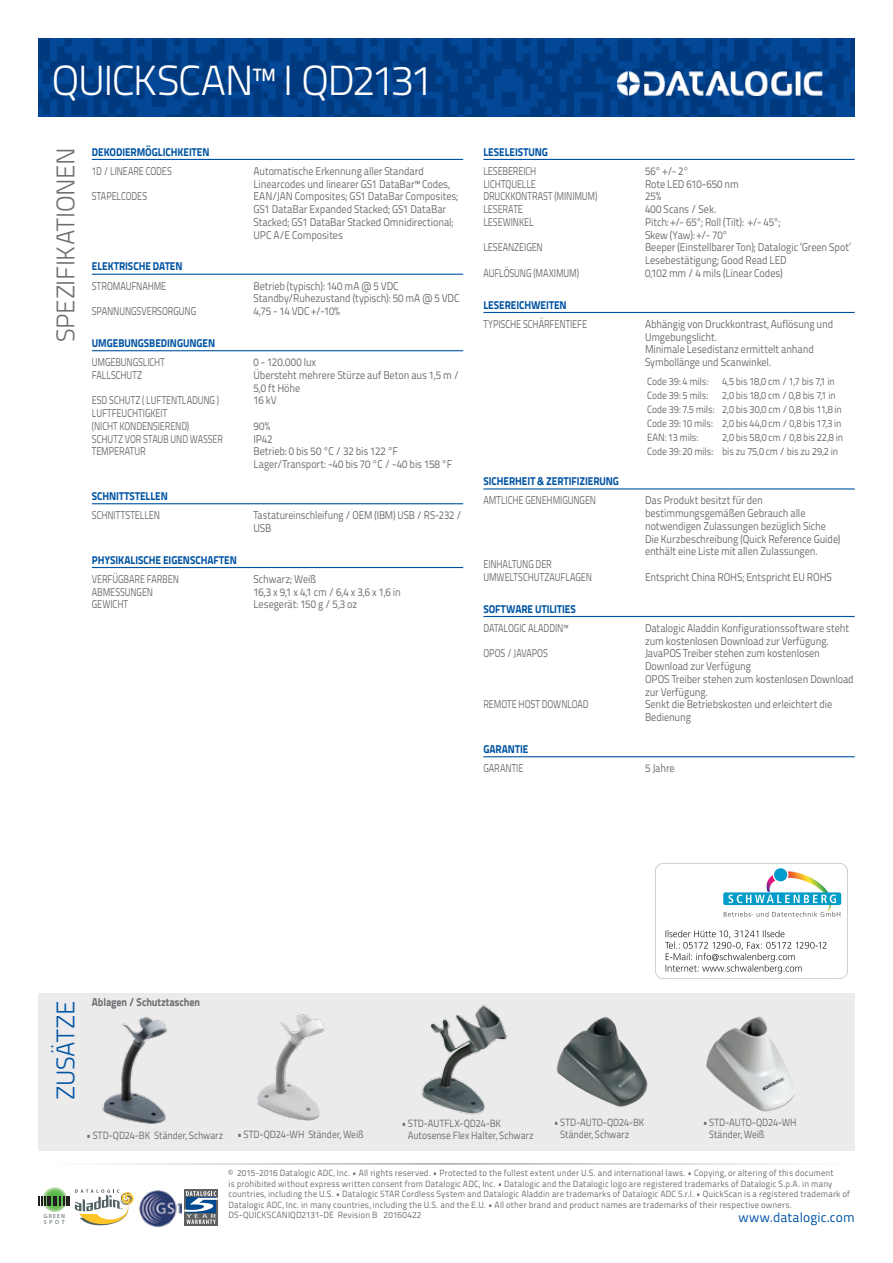
<style>
.page{position:relative;width:893px;height:1263px;background:#fff}
.page>*{position:absolute;margin:0;border:0;box-sizing:border-box;transform-origin:0 0}
.t1{font:300 42px "Titillium Text 22 L";letter-spacing:-.035em;color:#fff}
.t2{font:300 25.5px "Titillium Text 22 L";letter-spacing:-.02em;color:#6d6e71}
.t3{font:300 25.5px "Titillium Text 22 L";letter-spacing:-.015em;color:#0054a4}
.t4{font:13.5px "Titillium Text 22 L";letter-spacing:.005em;color:#0054a4}
.t5{font:11.25px/12.8px "Titillium Text 22 L";letter-spacing:-.01em;color:#6d6e71;scale:.9 1}
.t6{font:11.25px/12.8px "Titillium Text 22 L";letter-spacing:-.01em;color:#6d6e71;scale:.8 1}
.t7{font:800 11.25px "Titillium Text 22 L";letter-spacing:-.005em;color:#0054a4;scale:.9 1}
.t8{font:11.25px/12.8px "Titillium Text 22 L";letter-spacing:-.01em;color:#6d6e71;scale:.87 1}
.t9{font:800 11.25px "Titillium Text 22 L";letter-spacing:-.005em;color:#6d6e71;scale:.9 1}
.t10{font:10.5px/13.8px "Titillium Text 22 L";letter-spacing:-.005em;color:#6d6e71;scale:.9 1}
.t11{font:9px/10.5px "Titillium Text 22 L";letter-spacing:.02em;color:#6d6e71;scale:.95 1}
.t12{font:900 5.85px/5.8px "Myriad Pro";letter-spacing:.2em;color:#505f62}
</style>
<div class="page">
<svg style="left:38px;top:38px;width:817px;height:79px;background:#023f89"></svg>
<hr style="left:45px;top:1163px;width:803px;height:2px;background:#9da3aa">
<img style="left:618px;top:72px;width:204px;height:23px">
<hr style="left:92px;top:159px;width:371px;height:1px;background:#0054a4">
<hr style="left:92px;top:274px;width:371px;height:1px;background:#0054a4">
<hr style="left:92px;top:350px;width:371px;height:1px;background:#0054a4">
<hr style="left:92px;top:503px;width:371px;height:1px;background:#0054a4">
<hr style="left:92px;top:567px;width:371px;height:1px;background:#0054a4">
<hr style="left:483px;top:159px;width:372px;height:1px;background:#0054a4">
<hr style="left:483px;top:312px;width:372px;height:1px;background:#0054a4">
<hr style="left:483px;top:488px;width:372px;height:1px;background:#0054a4">
<hr style="left:483px;top:616px;width:372px;height:1px;background:#0054a4">
<hr style="left:483px;top:756px;width:372px;height:1px;background:#0054a4">
<div style="left:38px;top:993px;width:817px;height:157px;background:#ebebec"></div>
<img style="left:139px;top:1190px;width:42px;height:37px">
<svg style="left:42px;top:1186px;width:25px;height:26px"></svg>
<svg style="left:38px;top:1189px;width:96px;height:37px"></svg>
<div style="left:184px;top:1190px;width:34px;height:36px;background:#5f6062"></div>
<svg style="left:184px;top:1191px;width:34px;height:33px"></svg>
<img style="left:257px;top:1014px;width:68px;height:107px">
<img style="left:102px;top:1017px;width:65px;height:107px">
<img style="left:556px;top:1016px;width:92px;height:91px">
<img style="left:706px;top:1016px;width:89px;height:96px">
<img style="left:421px;top:1005px;width:87px;height:110px">
<img style="left:656px;top:863px;width:192px;height:115px">
<h1 class="t1" style="left:52px;top:50px;width:383px">QUICKSCAN™ I QD2131</h1>
<h2 class="t2" style="left:47px;top:342px;width:196px;rotate:-90deg">SPEZIFIKATIONEN</h2>
<p class="t7" style="left:92px;top:143px;width:132px">DEKODIERMÖGLICHKEITEN</p>
<p class="t6" style="left:92px;top:164px;width:101px">1D / LINEARE CODES</p>
<p class="t5" style="left:253px;top:164px;width:220px">Automatische Erkennung aller Standard<br>Linearcodes und linearer GS1 DataBar™ Codes,</p>
<p class="t6" style="left:92px;top:189px;width:71px">STAPELCODES</p>
<p class="t5" style="left:253px;top:189px;width:229px">EAN/JAN Composites; GS1 DataBar Composites; GS1 DataBar Expanded Stacked; GS1 DataBar Stacked; GS1 DataBar Stacked Omnidirectional; UPC A/E Composites</p>
<p class="t7" style="left:92px;top:258px;width:102px">ELEKTRISCHE DATEN</p>
<p class="t6" style="left:92px;top:279px;width:95px">STROMAUFNAHME</p>
<p class="t5" style="left:253px;top:279px;width:230px">Betrieb (typisch): 140 mA @ 5 VDC<br>Standby/Ruhezustand (typisch): 50 mA @ 5 VDC</p>
<p class="t6" style="left:92px;top:304px;width:132px">SPANNUNGSVERSORGUNG</p>
<p class="t5" style="left:253px;top:304px;width:98px">4,75 - 14 VDC +/-10%</p>
<p class="t7" style="left:92px;top:334px;width:138px">UMGEBUNGSBEDINGUNGEN</p>
<p class="t6" style="left:92px;top:355px;width:93px">UMGEBUNGSLICHT</p>
<p class="t5" style="left:253px;top:355px;width:71px">0 - 120.000 lux</p>
<p class="t6" style="left:92px;top:368px;width:64px">FALLSCHUTZ</p>
<p class="t5" style="left:253px;top:368px;width:230px">Übersteht mehrere Stürze auf Beton aus 1,5 m /<br>5,0 ft Höhe</p>
<p class="t6" style="left:92px;top:393px;width:161px">ESD SCHUTZ ( LUFTENTLADUNG )</p>
<p class="t5" style="left:253px;top:393px;width:27px">16 kV</p>
<p class="t6" style="left:92px;top:406px;width:123px">LUFTFEUCHTIGKEIT (NICHT KONDENSIEREND)</p>
<p class="t5" style="left:253px;top:419px;width:20px">90%</p>
<p class="t6" style="left:92px;top:432px;width:166px">SCHUTZ VOR STAUB UND WASSER</p>
<p class="t5" style="left:253px;top:432px;width:23px">IP42</p>
<p class="t6" style="left:92px;top:444px;width:69px">TEMPERATUR</p>
<p class="t5" style="left:253px;top:444px;width:222px">Betrieb: 0 bis 50 °C / 32 bis 122 °F<br>Lager/Transport: -40 bis 70 °C / -40 bis 158 °F</p>
<p class="t7" style="left:92px;top:487px;width:86px">SCHNITTSTELLEN</p>
<p class="t6" style="left:92px;top:508px;width:87px">SCHNITTSTELLEN</p>
<p class="t8" style="left:253px;top:508px;width:241px">Tastatureinschleifung / OEM (IBM) USB / RS-232 /<br>USB</p>
<p class="t7" style="left:92px;top:551px;width:162px">PHYSIKALISCHE EIGENSCHAFTEN</p>
<p class="t6" style="left:92px;top:572px;width:110px">VERFÜGBARE FARBEN</p>
<p class="t5" style="left:253px;top:572px;width:71px">Schwarz; Weiß</p>
<p class="t6" style="left:92px;top:585px;width:78px">ABMESSUNGEN</p>
<p class="t5" style="left:253px;top:585px;width:165px">16,3 x 9,1 x 4,1 cm / 6,4 x 3,6 x 1,6 in</p>
<p class="t6" style="left:92px;top:597px;width:47px">GEWICHT</p>
<p class="t5" style="left:253px;top:597px;width:117px">Lesegerät: 150 g / 5,3 oz</p>
<p class="t7" style="left:483px;top:143px;width:73px">LESELEISTUNG</p>
<p class="t6" style="left:483px;top:164px;width:68px">LESEBEREICH</p>
<p class="t5" style="left:645px;top:164px;width:50px">56° +/- 2°</p>
<p class="t6" style="left:483px;top:177px;width:67px">LICHTQUELLE</p>
<p class="t5" style="left:645px;top:177px;width:106px">Rote LED 610-650 nm</p>
<p class="t6" style="left:483px;top:189px;width:144px">DRUCKKONTRAST (MINIMUM)</p>
<p class="t5" style="left:645px;top:189px;width:20px">25%</p>
<p class="t6" style="left:483px;top:202px;width:51px">LESERATE</p>
<p class="t5" style="left:645px;top:202px;width:81px">400 Scans / Sek.</p>
<p class="t6" style="left:483px;top:215px;width:65px">LESEWINKEL</p>
<p class="t5" style="left:645px;top:215px;width:152px">Pitch: +/- 65°; Roll (Tilt): +/- 45°;<br>Skew (Yaw): +/- 70°</p>
<p class="t6" style="left:483px;top:240px;width:76px">LESEANZEIGEN</p>
<p class="t5" style="left:645px;top:240px;width:230px">Beeper (Einstellbarer Ton); Datalogic ‘Green Spot’<br>Lesebestätigung; Good Read LED</p>
<p class="t6" style="left:483px;top:266px;width:121px">AUFLÖSUNG (MAXIMUM)</p>
<p class="t5" style="left:645px;top:266px;width:155px">0,102 mm / 4 mils (Linear Codes)</p>
<p class="t7" style="left:483px;top:296px;width:94px">LESEREICHWEITEN</p>
<p class="t6" style="left:483px;top:317px;width:131px">TYPISCHE SCHÄRFENTIEFE</p>
<p class="t5" style="left:645px;top:317px;width:211px">Abhängig von Druckkontrast, Auflösung und<br>Umgebungslicht.<br>Minimale Lesedistanz ermittelt anhand<br>Symbollänge und Scanwinkel.</p>
<p class="t10" style="left:647px;top:374px;width:69px">Code 39: 4 mils:</p>
<p class="t10" style="left:722px;top:374px;width:127px">4,5 bis 18,0 cm / 1,7 bis 7,1 in</p>
<p class="t10" style="left:647px;top:388px;width:69px">Code 39: 5 mils:</p>
<p class="t10" style="left:647px;top:388px;width:218px;text-indent:75px">2,0 bis 18,0 cm / 0,8 bis 7,1 in Code 39: 7.5 mils: 2,0 bis 30,0 cm / 0,8 bis 11,8 in Code 39: 10 mils: 2,0 bis 44,0 cm / 0,8 bis 17,3 in EAN: 13 mils:</p>
<p class="t10" style="left:647px;top:430px;width:219px;text-indent:75px">2,0 bis 58,0 cm / 0,8 bis 22,8 in<br>Code 39: 20 mils: bis zu 75,0 cm / bis zu 29,2 in</p>
<p class="t7" style="left:483px;top:472px;width:152px">SICHERHEIT &amp; ZERTIFIZIERUNG</p>
<p class="t6" style="left:483px;top:493px;width:142px">AMTLICHE GENEHMIGUNGEN</p>
<p class="t5" style="left:645px;top:493px;width:219px">Das Produkt besitzt für den bestimmungsgemäßen Gebrauch alle notwendigen Zulassungen bezüglich Siche Die Kurzbeschreibung (Quick Reference Guide) enthält eine Liste mit allen Zulassungen.</p>
<p class="t6" style="left:483px;top:557px;width:137px">EINHALTUNG DER<br>UMWELTSCHUTZAUFLAGEN</p>
<p class="t5" style="left:645px;top:570px;width:209px">Entspricht China ROHS; Entspricht EU ROHS</p>
<p class="t7" style="left:483px;top:600px;width:104px">SOFTWARE UTILITIES</p>
<p class="t6" style="left:483px;top:621px;width:107px">DATALOGIC ALADDIN™</p>
<p class="t5" style="left:645px;top:621px;width:228px">Datalogic Aladdin Konfigurationssoftware steht zum kostenlosen Download zur Verfügung.</p>
<p class="t6" style="left:483px;top:646px;width:82px">OPOS / JAVAPOS</p>
<p class="t5" style="left:645px;top:646px;width:233px">JavaPOS Treiber stehen zum kostenlosen<br>Download zur Verfügung<br>OPOS Treiber stehen zum kostenlosen Download zur Verfügung.</p>
<p class="t6" style="left:483px;top:697px;width:133px">REMOTE HOST DOWNLOAD</p>
<p class="t5" style="left:645px;top:697px;width:209px">Senkt die Betriebskosten und erleichtert die<br>Bedienung</p>
<p class="t7" style="left:483px;top:740px;width:51px">GARANTIE</p>
<p class="t6" style="left:483px;top:761px;width:52px">GARANTIE</p>
<p class="t5" style="left:645px;top:761px;width:35px">5 Jahre</p>
<h2 class="t3" style="left:47px;top:1100px;width:101px;rotate:-90deg">ZUSÄTZE</h2>
<p class="t9" style="left:92px;top:993px;width:122px">Ablagen / Schutztaschen</p>
<p class="t12" style="left:44px;top:1213px;width:23px">GREEN<br>SPOT</p>
<p class="t10" style="left:86px;top:1128px;width:154px">• STD-QD24-BK Ständer, Schwarz</p>
<p class="t10" style="left:237px;top:1127px;width:142px">• STD-QD24-WH Ständer, Weiß</p>
<p class="t10" style="left:408px;top:1117px;width:141px;line-height:12px;text-indent:-6px">• STD-AUTFLX-QD24-BK<br>Autosense Flex Halter, Schwarz</p>
<p class="t10" style="left:560px;top:1116px;width:95px;line-height:12px;text-indent:-6px">• STD-AUTO-QD24-BK<br>Ständer, Schwarz</p>
<p class="t10" style="left:709px;top:1115px;width:99px;line-height:12px;text-indent:-6px">• STD-AUTO-QD24-WH<br>Ständer, Weiß</p>
<p class="t11" style="left:229px;top:1167px;width:656px">© 2015-2016 Datalogic ADC, Inc. • All rights reserved. • Protected to the fullest extent under U.S. and international laws. • Copying, or altering of this document<br>is prohibited without express written consent from Datalogic ADC, Inc. • Datalogic and the Datalogic logo are registered trademarks of Datalogic S.p.A. in many countries, including the U.S. • Datalogic STAR Cordless System and Datalogic Aladdin are trademarks of Datalogic ADC S.r.l. • QuickScan is a registered trademark of Datalogic ADC, Inc. in many countries, including the U.S. and the E.U. • All other brand and product names are trademarks of their respective owners.<br>DS-QUICKSCANIQD2131-DE Revision B 20160422</p>
<p class="t4" style="left:738px;top:1207px;width:118px">www.datalogic.com</p>
</div>
